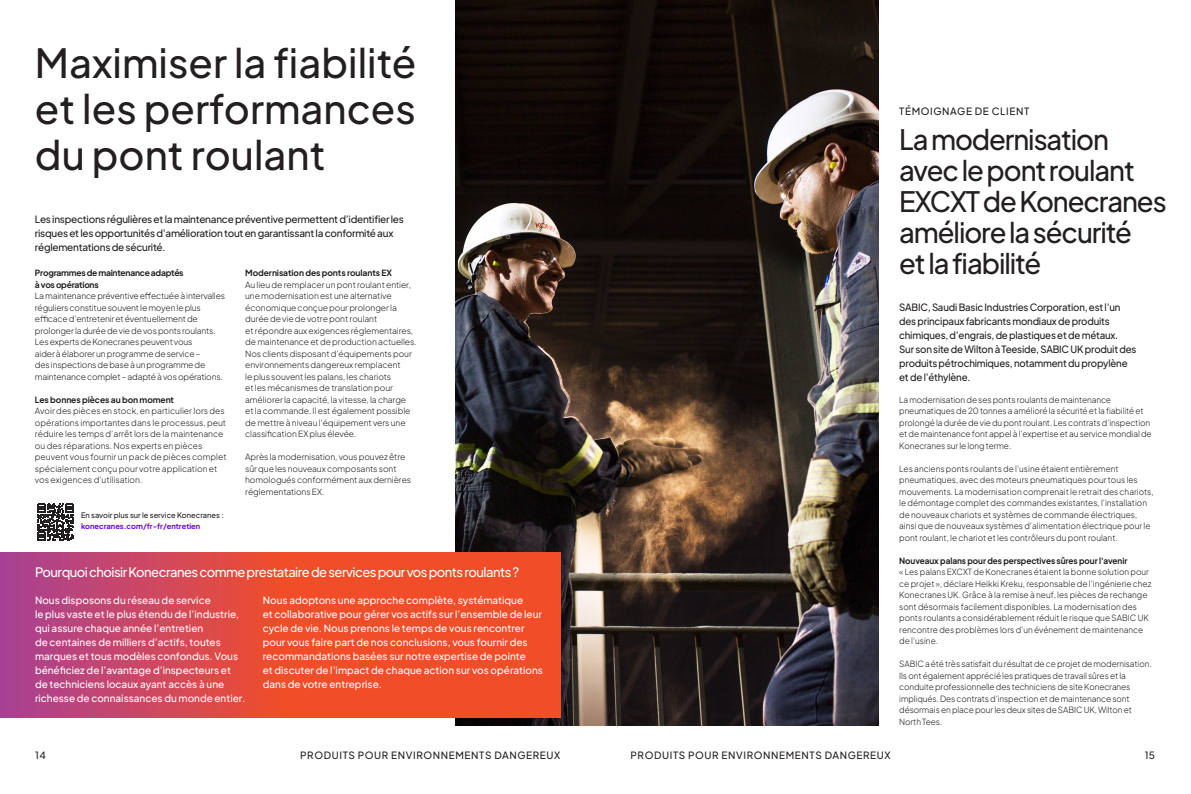
<style>
.page{position:relative;width:1191px;height:794px;background:#fff}
.page>*{position:absolute;margin:0;border:0;box-sizing:border-box;transform-origin:0 0}
.Headline_H2{font:40px/46px "Plus Jakarta Sans";color:#231f20;text-align:justify}
.Headline_H3{font:28px/31px "Plus Jakarta Sans";letter-spacing:-.04em;color:#231f20}
.Lead_paragraph{font:13px "Plus Jakarta Sans";letter-spacing:-.04em;color:#fff}
.t1{font:10px/14px "Plus Jakarta Sans";color:#fff}
.Lead_paragraph-2{font:10px/14px "Plus Jakarta Sans";letter-spacing:-.02em;color:#231f20}
.UPPER_CASE{font:10px "Plus Jakarta Sans";letter-spacing:.06em;color:#231f20}
.Body_copy{font:8.5px/11.5px "Plus Jakarta Sans";letter-spacing:-.01em;color:#231f20}
.body_text{font:8.5px/11.5px "Plus Jakarta Sans";letter-spacing:-.02em;color:#231f20}
.body_text-2{font:8.5px/11.5px "Plus Jakarta Sans";color:#231f20}
.Subhead_for_body_copy{font:8.5px "Plus Jakarta Sans";letter-spacing:-.01em;color:#231f20}
.Subhead_for_body_copy-2{font:8.5px/11.5px "Plus Jakarta Sans";letter-spacing:-.03em;color:#231f20}
.small_body_text___kuvateksti{font:7.5px/11.5px "Plus Jakarta Sans";color:#231f20}
.s1{color:#6900ec}
</style>
<div class="page">
<img style="left:455px;top:0;width:423px;height:725px">
<svg style="left:0;top:552px;width:560px;height:166px;background:#dd4a45"></svg>
<svg style="left:37px;top:504px;width:37px;height:36px"></svg>
<p class="Headline_H2" style="left:35px;top:36px;width:383px">Maximiser la fiabilité et les performances du pont roulant</p>
<p class="Lead_paragraph-2" style="left:35px;top:211px;width:370px">Les inspections régulières et la maintenance préventive permettent d’identifier les risques et les opportunités d’amélioration tout en garantissant la conformité aux réglementations de sécurité.</p>
<p class="Subhead_for_body_copy-2" style="left:35px;top:266px;width:150px">Programmes de maintenance adaptés à vos opérations</p>
<p class="body_text" style="left:35px;top:289px;width:192px">La maintenance préventive effectuée à intervalles réguliers constitue souvent le moyen le plus efficace d’entretenir et éventuellement de prolonger la durée de vie de vos ponts roulants.<br>Les experts de Konecranes peuvent vous<br>aider à élaborer un programme de service –<br>des inspections de base à un programme de maintenance complet – adapté à vos opérations.</p>
<p class="Subhead_for_body_copy" style="left:35px;top:392px;width:141px">Les bonnes pièces au bon moment</p>
<p class="body_text-2" style="left:35px;top:404px;width:193px">Avoir des pièces en stock, en particulier lors des opérations importantes dans le processus, peut réduire les temps d’arrêt lors de la maintenance ou des réparations. Nos experts en pièces peuvent vous fournir un pack de pièces complet spécialement conçu pour votre application et vos exigences d’utilisation.</p>
<p class="small_body_text___kuvateksti" style="left:81px;top:508px;width:144px">En savoir plus sur le service Konecranes : <span class="s1">konecranes.com/fr-fr/entretien</span></p>
<p class="Lead_paragraph" style="left:35px;top:562px;width:486px">Pourquoi choisir Konecranes comme prestataire de services pour vos ponts roulants ?</p>
<p class="t1" style="left:35px;top:592px;width:212px">Nous disposons du réseau de service<br>le plus vaste et le plus étendu de l’industrie, qui assure chaque année l’entretien<br>de centaines de milliers d’actifs, toutes marques et tous modèles confondus. Vous bénéficiez de l’avantage d’inspecteurs et de techniciens locaux ayant accès à une richesse de connaissances du monde entier.</p>
<p class="t1" style="left:263px;top:592px;width:282px">Nous adoptons une approche complète, systématique<br>et collaborative pour gérer vos actifs sur l’ensemble de leur cycle de vie. Nous prenons le temps de vous rencontrer pour vous faire part de nos conclusions, vous fournir des recommandations basées sur notre expertise de pointe<br>et discuter de l’impact de chaque action sur vos opérations dans de votre entreprise.</p>
<p class="Subhead_for_body_copy" style="left:245px;top:266px;width:148px">Modernisation des ponts roulants EX</p>
<p class="Body_copy" style="left:245px;top:278px;width:173px">Au lieu de remplacer un pont roulant entier, une modernisation est une alternative économique conçue pour prolonger la durée de vie de votre pont roulant<br>et répondre aux exigences réglementaires, de maintenance et de production actuelles.<br>Nos clients disposant d’équipements pour environnements dangereux remplacent<br>le plus souvent les palans, les chariots<br>et les mécanismes de translation pour améliorer la capacité, la vitesse, la charge et la commande. Il est également possible de mettre à niveau l’équipement vers une classification EX plus élevée.</p>
<p class="Body_copy" style="left:245px;top:450px;width:167px">Après la modernisation, vous pouvez être sûr que les nouveaux composants sont homologués conformément aux dernières réglementations EX.</p>
<p class="UPPER_CASE" style="left:35px;top:747px;width:12px">14</p>
<p class="UPPER_CASE" style="left:300px;top:747px;width:262px">PRODUITS POUR ENVIRONNEMENTS DANGEREUX</p>
<p class="UPPER_CASE" style="left:899px;top:103px;width:132px">TÉMOIGNAGE DE CLIENT</p>
<p class="Headline_H3" style="left:899px;top:121px;width:269px">La modernisation avec le pont roulant<br>EXCXT de Konecranes améliore la sécurité<br>et la fiabilité</p>
<p class="Lead_paragraph-2" style="left:899px;top:299px;width:239px">SABIC, Saudi Basic Industries Corporation, est l’un des principaux fabricants mondiaux de produits chimiques, d’engrais, de plastiques et de métaux.<br>Sur son site de Wilton à Teeside, SABIC UK produit des produits pétrochimiques, notamment du propylène et de l’éthylène.</p>
<p class="Body_copy" style="left:899px;top:393px;width:254px">La modernisation de ses ponts roulants de maintenance pneumatiques de 20 tonnes a amélioré la sécurité et la fiabilité et prolongé la durée de vie du pont roulant. Les contrats d’inspection et de maintenance font appel à l’expertise et au service mondial de Konecranes sur le long terme.</p>
<p class="Body_copy" style="left:899px;top:462px;width:256px">Les anciens ponts roulants de l’usine étaient entièrement pneumatiques, avec des moteurs pneumatiques pour tous les mouvements. La modernisation comprenait le retrait des chariots, le démontage complet des commandes existantes, l’installation de nouveaux chariots et systèmes de commande électriques, ainsi que de nouveaux systèmes d’alimentation électrique pour le pont roulant, le chariot et les contrôleurs du pont roulant.</p>
<p class="Subhead_for_body_copy" style="left:899px;top:553px;width:230px">Nouveaux palans pour des perspectives sûres pour l'avenir</p>
<p class="Body_copy" style="left:899px;top:565px;width:254px">« Les palans EXCXT de Konecranes étaient la bonne solution pour ce projet », déclare Heikki Kreku, responsable de l’ingénierie chez Konecranes UK. Grâce à la remise à neuf, les pièces de rechange sont désormais facilement disponibles. La modernisation des ponts roulants a considérablement réduit le risque que SABIC UK rencontre des problèmes lors d’un événement de maintenance de l’usine.</p>
<p class="Body_copy" style="left:899px;top:657px;width:254px">SABIC a été très satisfait du résultat de ce projet de modernisation.<br>Ils ont également apprécié les pratiques de travail sûres et la conduite professionnelle des techniciens de site Konecranes impliqués. Des contrats d’inspection et de maintenance sont désormais en place pour les deux sites de SABIC UK, Wilton et North Tees.</p>
<p class="UPPER_CASE" style="left:630px;top:747px;width:262px">PRODUITS POUR ENVIRONNEMENTS DANGEREUX</p>
<p class="UPPER_CASE" style="left:1144px;top:747px;width:12px">15</p>
</div>
